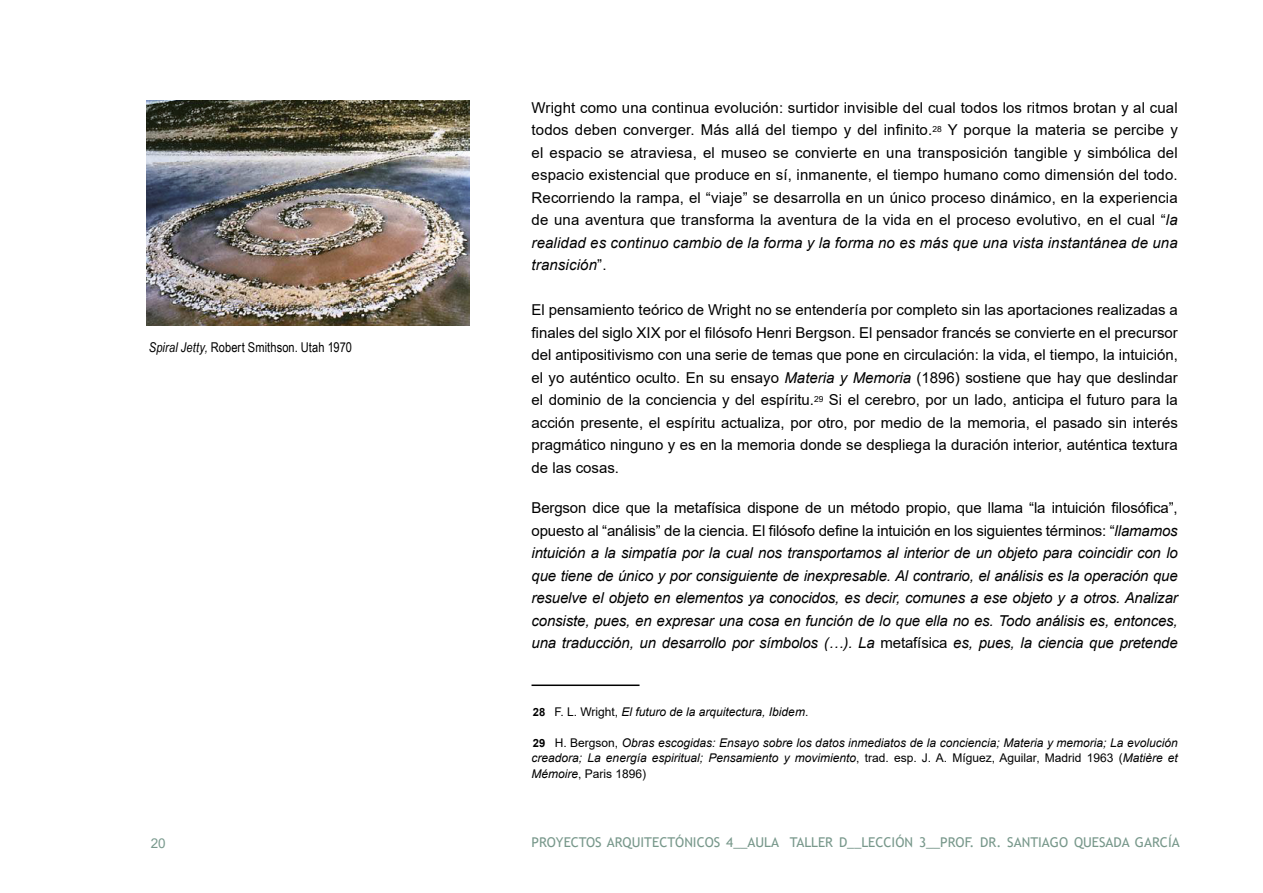
<style>
.page{position:relative;width:1263px;height:893px;background:#fff}
.page>*{position:absolute;margin:0;border:0;box-sizing:border-box;transform-origin:0 0}
.t1{font:15px/22.5px "Arial";letter-spacing:.005em;color:#000;text-align:justify}
.t2{font:italic 15px/22.5px "Arial";letter-spacing:-.01em;color:#000;text-align:justify}
.t3{font:13.5px "Trebuchet MS";color:#78988b}
.t4{font:13.5px "Arial Narrow";letter-spacing:.005em;color:#000}
.t5{font:13.5px "Arial";color:#79998d}
.t6{font:italic 12px/15.8px "Arial";color:#000;text-align:justify}
.s1{font-style:italic}
.s2{font-style:normal}
.s3{font-weight:700;font-style:normal;font-size:11.25px}
</style>
<div class="page">
<hr style="left:531px;top:684px;width:108px;height:2px;background:#000">
<img style="left:146px;top:101px;width:323px;height:225px">
<p class="t4" style="left:149px;top:338px;width:205px"><span class="s1">Spiral Jetty,</span> Robert Smithson. Utah 1970</p>
<p class="t1" style="left:531px;top:96px;width:648px">Wright como una continua evolución: surtidor invisible del cual todos los ritmos brotan y al cual todos deben converger. Más allá del tiempo y del infinito.<sup>28</sup> Y porque la materia se percibe y el espacio se atraviesa, el museo se convierte en una transposición tangible y simbólica del espacio existencial que produce en sí, inmanente, el tiempo humano como dimensión del todo.<br>Recorriendo la rampa, el “viaje” se desarrolla en un único proceso dinámico, en la experiencia de una aventura que transforma la aventura de la vida en el proceso evolutivo, en el cual “<span class="s1">la realidad es continuo cambio de la forma y la forma no es más que una vista instantánea de una transición</span>”.</p>
<p class="t1" style="left:531px;top:299px;width:648px">El pensamiento teórico de Wright no se entendería por completo sin las aportaciones realizadas a finales del siglo XIX por el filósofo Henri Bergson. El pensador francés se convierte en el precursor del antipositivismo con una serie de temas que pone en circulación: la vida, el tiempo, la intuición, el yo auténtico oculto. En su ensayo <span class="s1">Materia y Memoria</span> (1896) sostiene que hay que deslindar el dominio de la conciencia y del espíritu.<sup>29</sup> Si el cerebro, por un lado, anticipa el futuro para la acción presente, el espíritu actualiza, por otro, por medio de la memoria, el pasado sin interés pragmático ninguno y es en la memoria donde se despliega la duración interior, auténtica textura de las cosas.</p>
<p class="t2" style="left:531px;top:497px;width:648px"><span class="s2">Bergson dice que la metafísica dispone de un método propio, que llama “la intuición filosófica”, opuesto al “análisis” de la ciencia. El filósofo define la intuición en los siguientes términos: “</span>llamamos intuición a la simpatía por la cual nos transportamos al interior de un objeto para coincidir con lo que tiene de único y por consiguiente de inexpresable. Al contrario, el análisis es la operación que resuelve el objeto en elementos ya conocidos, es decir, comunes a ese objeto y a otros. Analizar consiste, pues, en expresar una cosa en función de lo que ella no es. Todo análisis es, entonces, una traducción, un desarrollo por símbolos (…). La <span class="s2">metafísica</span> es, pues, la ciencia que pretende</p>
<p class="t6" style="left:533px;top:704px;width:277px"><span class="s3">28</span> <span class="s2">F. L. Wright,</span> El futuro de la arquitectura, Ibidem<span class="s2">.</span></p>
<p class="t6" style="left:531px;top:735px;width:648px"><span class="s3">29</span> <span class="s2">H. Bergson,</span> Obras escogidas: Ensayo sobre los datos inmediatos de la conciencia; Materia y memoria; La evolución creadora; La energía espiritual; Pensamiento y movimiento<span class="s2">, trad. esp. J. A. Míguez, Aguilar, Madrid 1963 (</span>Matière et Mémoire<span class="s2">, Paris 1896)</span></p>
<p class="t5" style="left:151px;top:834px;width:17px">20</p>
<p class="t3" style="left:531px;top:833px;width:650px">PROYECTOS ARQUITECTÓNICOS 4__AULA TALLER D__LECCIÓN 3__PROF. DR. SANTIAGO QUESADA GARCÍA</p>
</div>
